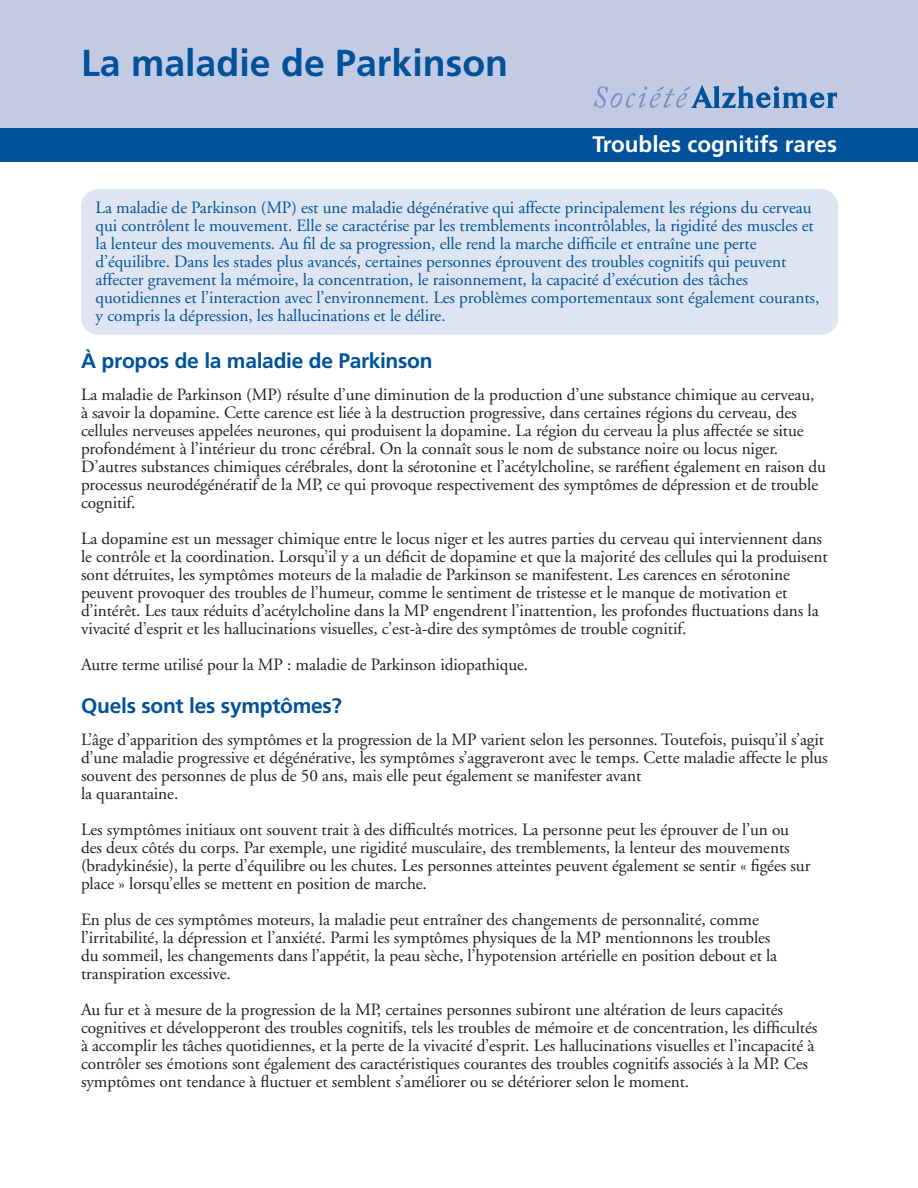
<style>
.page{position:relative;width:918px;height:1188px;background:#fff}
.page>*{position:absolute;margin:0;border:0;box-sizing:border-box;transform-origin:0 0}
.t1{font:700 37.5px "Frutiger";color:#01529a}
.t2{font:700 22.5px "Frutiger";color:#fff}
.Headline_1{font:700 21px "Frutiger";letter-spacing:-.015em;color:#01529a}
.Paragraph_1{font:17.25px/18px "Adobe Garamond";letter-spacing:-.005em;color:#231f20}
.Text_in_Blue_tint_bo{font:17.25px/18px "Adobe Garamond";letter-spacing:-.005em;color:#01529a}
</style>
<div class="page">
<div style="left:81px;top:189px;width:757px;height:146px;background:#dee4f1;border-radius:18px"></div>
<div style="left:0;top:0;width:918px;height:128px;background:#c3cbe4"></div>
<div style="left:0;top:128px;width:918px;height:34px;background:#01529a"></div>
<svg style="left:593px;top:86px;width:244px;height:22px"></svg>
<p class="t1" style="left:81px;top:41px;width:429px">La maladie de Parkinson</p>
<p class="t2" style="left:592px;top:131px;width:246px">Troubles cognitifs rares</p>
<p class="Text_in_Blue_tint_bo" style="left:96px;top:199px;width:725px">La maladie de Parkinson (MP) est une maladie dégénérative qui affecte principalement les régions du cerveau qui contrôlent le mouvement. Elle se caractérise par les tremblements incontrôlables, la rigidité des muscles et la lenteur des mouvements. Au fil de sa progression, elle rend la marche difficile et entraîne une perte d’équilibre. Dans les stades plus avancés, certaines personnes éprouvent des troubles cognitifs qui peuvent affecter gravement la mémoire, la concentration, le raisonnement, la capacité d’exécution des tâches quotidiennes et l’interaction avec l’environnement. Les problèmes comportementaux sont également courants, y compris la dépression, les hallucinations et le délire.</p>
<p class="Headline_1" style="left:81px;top:349px;width:353px">À propos de la maladie de Parkinson</p>
<p class="Paragraph_1" style="left:81px;top:386px;width:747px">La maladie de Parkinson (MP) résulte d’une diminution de la production d’une substance chimique au cerveau,<br>à savoir la dopamine. Cette carence est liée à la destruction progressive, dans certaines régions du cerveau, des cellules nerveuses appelées neurones, qui produisent la dopamine. La région du cerveau la plus affectée se situe profondément à l’intérieur du tronc cérébral. On la connaît sous le nom de substance noire ou locus niger.<br>D’autres substances chimiques cérébrales, dont la sérotonine et l’acétylcholine, se raréfient également en raison du processus neurodégénératif de la MP, ce qui provoque respectivement des symptômes de dépression et de trouble cognitif.</p>
<p class="Paragraph_1" style="left:81px;top:530px;width:748px">La dopamine est un messager chimique entre le locus niger et les autres parties du cerveau qui interviennent dans le contrôle et la coordination. Lorsqu’il y a un déficit de dopamine et que la majorité des cellules qui la produisent sont détruites, les symptômes moteurs de la maladie de Parkinson se manifestent. Les carences en sérotonine peuvent provoquer des troubles de l’humeur, comme le sentiment de tristesse et le manque de motivation et d’intérêt. Les taux réduits d’acétylcholine dans la MP engendrent l’inattention, les profondes fluctuations dans la vivacité d’esprit et les hallucinations visuelles, c’est-à-dire des symptômes de trouble cognitif.</p>
<p class="Paragraph_1" style="left:81px;top:656px;width:449px">Autre terme utilisé pour la MP : maladie de Parkinson idiopathique.</p>
<p class="Headline_1" style="left:81px;top:693px;width:263px">Quels sont les symptômes?</p>
<p class="Paragraph_1" style="left:81px;top:731px;width:748px">L’âge d’apparition des symptômes et la progression de la MP varient selon les personnes. Toutefois, puisqu’il s’agit d’une maladie progressive et dégénérative, les symptômes s’aggraveront avec le temps. Cette maladie affecte le plus souvent des personnes de plus de 50 ans, mais elle peut également se manifester avant<br>la quarantaine.</p>
<p class="Paragraph_1" style="left:81px;top:821px;width:731px">Les symptômes initiaux ont souvent trait à des difficultés motrices. La personne peut les éprouver de l’un ou des deux côtés du corps. Par exemple, une rigidité musculaire, des tremblements, la lenteur des mouvements (bradykinésie), la perte d’équilibre ou les chutes. Les personnes atteintes peuvent également se sentir « figées sur place » lorsqu’elles se mettent en position de marche.</p>
<p class="Paragraph_1" style="left:81px;top:911px;width:698px">En plus de ces symptômes moteurs, la maladie peut entraîner des changements de personnalité, comme l’irritabilité, la dépression et l’anxiété. Parmi les symptômes physiques de la MP mentionnons les troubles du sommeil, les changements dans l’appétit, la peau sèche, l’hypotension artérielle en position debout et la transpiration excessive.</p>
<p class="Paragraph_1" style="left:81px;top:1001px;width:738px">Au fur et à mesure de la progression de la MP, certaines personnes subiront une altération de leurs capacités cognitives et développeront des troubles cognitifs, tels les troubles de mémoire et de concentration, les difficultés à accomplir les tâches quotidiennes, et la perte de la vivacité d’esprit. Les hallucinations visuelles et l’incapacité à contrôler ses émotions sont également des caractéristiques courantes des troubles cognitifs associés à la MP. Ces symptômes ont tendance à fluctuer et semblent s’améliorer ou se détériorer selon le moment.</p>
</div>
